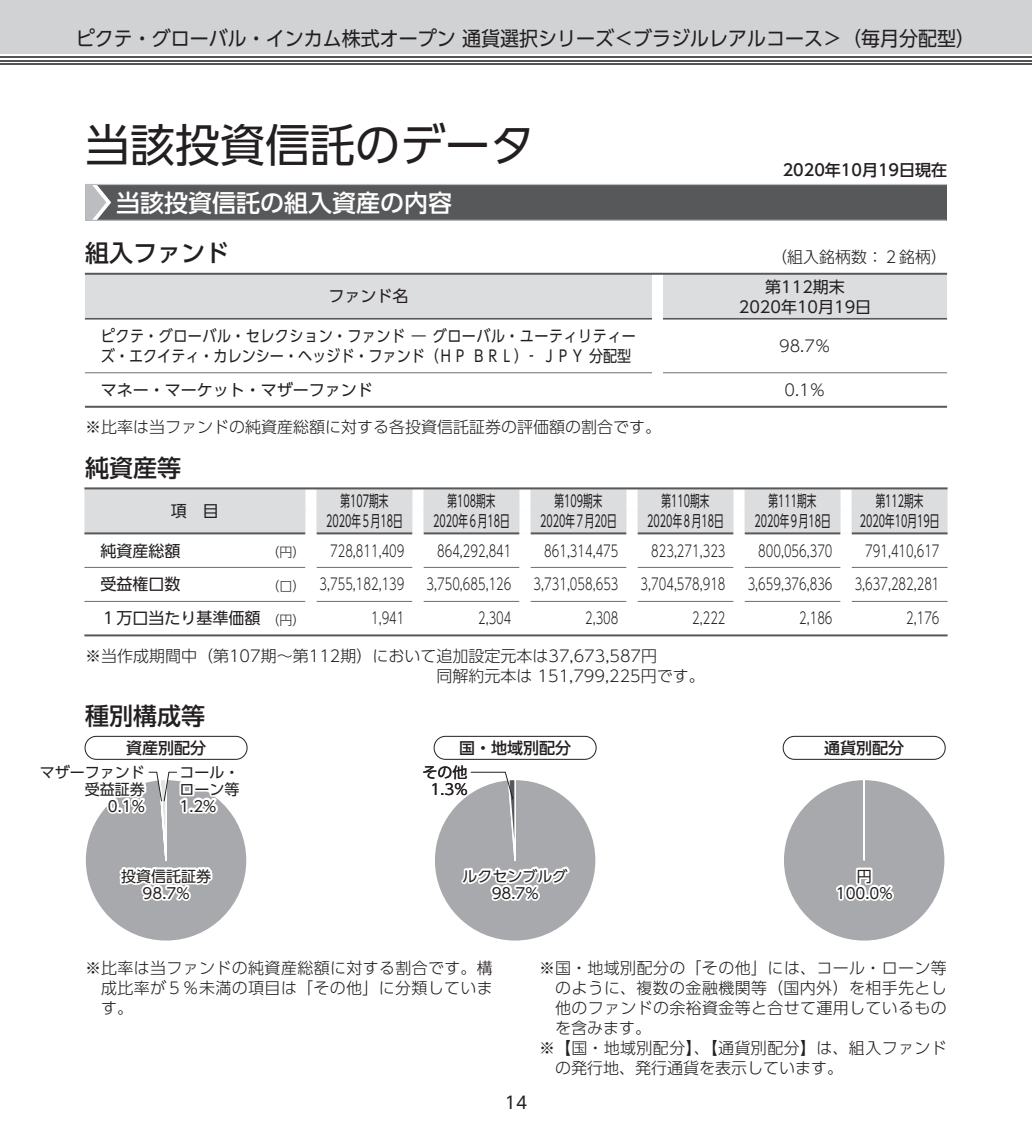
<style>
.page{position:relative;width:1032px;height:1134px;background:#fff}
.page>*{position:absolute;margin:0;border:0;box-sizing:border-box;transform-origin:0 0}
.t1{font:45px "UD Shin Go Pro Regular 90 msp RKSJ H";color:#231f20}
.t2{font:24px "UD Shin Go Pro Medium 90 msp RKSJ H";color:#231f20}
.t3{font:24px "UD Shin Go Pro Medium 90 msp RKSJ H";color:#fff}
.t4{font:20px "UD Shin Go Pro Regular 90 msp RKSJ H";color:#231f20;scale:.95 1}
.t5{font:17px "UD Shin Go Pro Regular 90 msp RKSJ H";color:#231f20}
.t6{font:16px/20px "UD Shin Go Pro Light 90 msp RKSJ H";color:#231f20}
.t7{font:16px "UD Shin Go Pro Light 90 msp RKSJ H";color:#231f20;scale:.72 1}
.t8{font:16px "UD Shin Go Pro Regular 90 msp RKSJ H";color:#231f20;scale:.6 1}
.t9{font:16px "UD Shin Go Pro Light 90 msp RKSJ H";letter-spacing:.025em;color:#231f20}
.t10{font:16px/20px "UD Shin Go Pro Regular 90 msp RKSJ H";letter-spacing:.035em;color:#231f20;scale:.88 1}
.t11{font:16px/20px "UD Shin Go Pro Regular 90 msp RKSJ H";color:#231f20;text-align:center}
.t12{font:16px "UD Shin Go Pro Medium 90 msp RKSJ H";color:#231f20}
.t13{font:16px "UD Shin Go Pro Light 90 msp RKSJ H";letter-spacing:.02em;color:#231f20}
.t14{font:15px/17px "UD Shin Go Pro Regular 90 msp RKSJ H";color:#231f20;text-align:center}
.t15{font:13px "UD Shin Go Pro Light 90 msp RKSJ H";color:#231f20}
.s1{font-size:13px}
.s2{font-family:"UD Shin Go Pro Light 90 msp RKSJ H";font-size:13px}
</style>
<div class="page">
<div style="left:0;top:0;width:1032px;height:54px;background:#d1d2d4"></div>
<hr style="left:0;top:63px;width:1032px;height:2px;background:#535355">
<hr style="left:0;top:60px;width:1032px;height:1px;background:#535355">
<hr style="left:0;top:56px;width:1032px;height:2px;background:#535355">
<div style="left:85px;top:184px;width:862px;height:36px;background:#57585a"></div>
<hr style="left:85px;top:220px;width:861px;height:1px;background:#bcbdc0">
<hr style="left:85px;top:184px;width:862px;height:1px;background:#bcbdc0">
<svg style="left:85px;top:185px;width:26px;height:35px"></svg>
<div style="left:85px;top:275px;width:862px;height:43px;background:#dcdddf"></div>
<hr style="left:85px;top:273px;width:862px;height:2px;background:#57585a">
<hr style="left:85px;top:406px;width:862px;height:2px;background:#57585a">
<hr style="left:85px;top:318px;width:567px;height:2px;background:#57585a">
<hr style="left:663px;top:318px;width:284px;height:2px;background:#57585a">
<hr style="left:85px;top:372px;width:567px;height:1px;background:#6c6d70">
<hr style="left:663px;top:372px;width:284px;height:1px;background:#6c6d70">
<div style="left:84px;top:489px;width:863px;height:43px;background:#dcdddf"></div>
<hr style="left:84px;top:532px;width:221px;height:2px;background:#57585a">
<hr style="left:316px;top:532px;width:96px;height:2px;background:#57585a">
<hr style="left:423px;top:532px;width:96px;height:2px;background:#57585a">
<hr style="left:530px;top:532px;width:96px;height:2px;background:#57585a">
<hr style="left:637px;top:532px;width:96px;height:2px;background:#57585a">
<hr style="left:744px;top:532px;width:96px;height:2px;background:#57585a">
<hr style="left:851px;top:532px;width:96px;height:2px;background:#57585a">
<hr style="left:84px;top:567px;width:221px;height:1px;background:#6c6d70">
<hr style="left:316px;top:567px;width:96px;height:1px;background:#6c6d70">
<hr style="left:423px;top:567px;width:96px;height:1px;background:#6c6d70">
<hr style="left:530px;top:567px;width:96px;height:1px;background:#6c6d70">
<hr style="left:637px;top:567px;width:96px;height:1px;background:#6c6d70">
<hr style="left:744px;top:567px;width:96px;height:1px;background:#6c6d70">
<hr style="left:851px;top:567px;width:96px;height:1px;background:#6c6d70">
<hr style="left:84px;top:601px;width:221px;height:1px;background:#6c6d70">
<hr style="left:316px;top:601px;width:96px;height:1px;background:#6c6d70">
<hr style="left:423px;top:601px;width:96px;height:1px;background:#6c6d70">
<hr style="left:530px;top:601px;width:96px;height:1px;background:#6c6d70">
<hr style="left:637px;top:601px;width:96px;height:1px;background:#6c6d70">
<hr style="left:744px;top:601px;width:96px;height:1px;background:#6c6d70">
<hr style="left:851px;top:601px;width:96px;height:1px;background:#6c6d70">
<div style="left:305px;top:489px;width:11px;height:22px;background:#fff"></div>
<div style="left:305px;top:511px;width:11px;height:22px;background:#fff"></div>
<div style="left:412px;top:489px;width:11px;height:22px;background:#fff"></div>
<div style="left:412px;top:511px;width:11px;height:22px;background:#fff"></div>
<div style="left:519px;top:489px;width:11px;height:22px;background:#fff"></div>
<div style="left:519px;top:511px;width:11px;height:22px;background:#fff"></div>
<div style="left:626px;top:489px;width:11px;height:22px;background:#fff"></div>
<div style="left:626px;top:511px;width:11px;height:22px;background:#fff"></div>
<div style="left:733px;top:489px;width:11px;height:22px;background:#fff"></div>
<div style="left:733px;top:511px;width:11px;height:22px;background:#fff"></div>
<div style="left:840px;top:489px;width:11px;height:22px;background:#fff"></div>
<div style="left:840px;top:511px;width:11px;height:22px;background:#fff"></div>
<hr style="left:84px;top:487px;width:863px;height:2px;background:#57585a">
<hr style="left:84px;top:634px;width:863px;height:2px;background:#57585a">
<svg style="left:84px;top:736px;width:160px;height:205px"></svg>
<div style="left:85px;top:736px;width:162px;height:24px;border:1px solid #231f20;border-radius:11px"></div>
<div style="left:434px;top:779px;width:162px;height:162px;background:#a8a9ad;border-radius:80px"></div>
<svg style="left:458px;top:771px;width:115px;height:130px"></svg>
<div style="left:434px;top:736px;width:162px;height:24px;border:1px solid #231f20;border-radius:11px"></div>
<div style="left:783px;top:779px;width:162px;height:162px;background:#a8a9ad;border-radius:50%"></div>
<svg style="left:836px;top:885px;width:10px;height:16px"></svg>
<div style="left:844px;top:885px;width:13px;height:16px;border:4px solid #fff;border-radius:50%"></div>
<div style="left:846px;top:886px;width:9px;height:14px;border:4px solid #fff;border-radius:50%"></div>
<svg style="left:854px;top:867px;width:40px;height:34px"></svg>
<div style="left:783px;top:736px;width:162px;height:24px;border:1px solid #231f20;border-radius:11px"></div>
<p class="t4" style="left:76px;top:31px;width:948px">ピクテ・グローバル・インカム株式オープン 通貨選択シリーズ＜ブラジルレアルコース＞（毎月分配型）</p>
<h1 class="t1" style="left:85px;top:128px;width:452px">当該投資信託のデータ</h1>
<p class="t12" style="left:783px;top:164px;width:166px">2020年10月19日現在</p>
<h2 class="t3" style="left:116px;top:193px;width:338px">当該投資信託の組入資産の内容</h2>
<h2 class="t2" style="left:85px;top:244px;width:146px">組入ファンド</h2>
<p class="t6" style="left:771px;top:249px;width:177px">（組入銘柄数：２銘柄）</p>
<p class="t11" style="left:328px;top:289px;width:81px">ファンド名</p>
<p class="t11" style="left:739px;top:279px;width:134px">第112期末<br>2020年10月19日</p>
<p class="t10" style="left:101px;top:328px;width:609px">ピクテ・グローバル・セレクション・ファンド ― グローバル・ユーティリティーズ・エクイティ・カレンシー・ヘッジド・ファンド（ＨＰ ＢＲＬ）‐ ＪＰＹ 分配型</p>
<p class="t6" style="left:779px;top:338px;width:53px">98.7％</p>
<p class="t11" style="left:101px;top:382px;width:273px">マネー・マーケット・マザーファンド</p>
<p class="t6" style="left:784px;top:382px;width:43px">0.1％</p>
<p class="t6" style="left:85px;top:419px;width:577px">※比率は当ファンドの純資産総額に対する各投資信託証券の評価額の割合です。</p>
<h2 class="t2" style="left:85px;top:458px;width:98px">純資産等</h2>
<p class="t11" style="left:171px;top:503px;width:49px">項　目</p>
<p class="t8" style="left:341px;top:495px;width:81px">第107期末</p>
<p class="t8" style="left:448px;top:495px;width:81px">第108期末</p>
<p class="t8" style="left:555px;top:495px;width:81px">第109期末</p>
<p class="t8" style="left:662px;top:495px;width:81px">第110期末</p>
<p class="t8" style="left:769px;top:495px;width:81px">第111期末</p>
<p class="t8" style="left:876px;top:495px;width:81px">第112期末</p>
<p class="t8" style="left:326px;top:515px;width:129px">2020年５月18日</p>
<p class="t8" style="left:433px;top:515px;width:129px">2020年６月18日</p>
<p class="t8" style="left:540px;top:515px;width:129px">2020年７月20日</p>
<p class="t8" style="left:647px;top:515px;width:129px">2020年８月18日</p>
<p class="t8" style="left:754px;top:515px;width:129px">2020年９月18日</p>
<p class="t8" style="left:860px;top:515px;width:134px">2020年10月19日</p>
<p class="t11" style="left:100px;top:543px;width:81px">純資産総額</p>
<p class="t15" style="left:266px;top:547px;width:40px">（円）</p>
<p class="t7" style="left:330px;top:545px;width:105px">728,811,409</p>
<p class="t7" style="left:437px;top:545px;width:105px">864,292,841</p>
<p class="t7" style="left:544px;top:545px;width:105px">861,314,475</p>
<p class="t7" style="left:651px;top:545px;width:105px">823,271,323</p>
<p class="t7" style="left:758px;top:545px;width:105px">800,056,370</p>
<p class="t7" style="left:865px;top:545px;width:105px">791,410,617</p>
<p class="t11" style="left:100px;top:577px;width:81px">受益権口数</p>
<p class="t7" style="left:266px;top:578px;width:193px"><span class="s1">（口）</span> 3,755,182,139</p>
<p class="t7" style="left:427px;top:578px;width:119px">3,750,685,126</p>
<p class="t7" style="left:534px;top:578px;width:119px">3,731,058,653</p>
<p class="t7" style="left:641px;top:578px;width:119px">3,704,578,918</p>
<p class="t7" style="left:748px;top:578px;width:119px">3,659,376,836</p>
<p class="t7" style="left:855px;top:578px;width:119px">3,637,282,281</p>
<p class="t11" style="left:100px;top:610px;width:206px">１万口当たり基準価額<span class="s2">（円）</span></p>
<p class="t7" style="left:371px;top:612px;width:48px">1,941</p>
<p class="t7" style="left:478px;top:612px;width:48px">2,304</p>
<p class="t7" style="left:585px;top:612px;width:48px">2,308</p>
<p class="t7" style="left:692px;top:612px;width:48px">2,222</p>
<p class="t7" style="left:799px;top:612px;width:48px">2,186</p>
<p class="t7" style="left:906px;top:612px;width:48px">2,176</p>
<p class="t6" style="left:436px;top:648px;width:270px;text-indent:-351px">※当作成期間中（第107期～第112期）において 追加設定元本は37,673,587円<br>同解約元本は 151,799,225円です。</p>
<h2 class="t2" style="left:85px;top:707px;width:122px">種別構成等</h2>
<p class="t12" style="left:126px;top:742px;width:81px">資産別配分</p>
<p class="t12" style="left:459px;top:742px;width:113px">国・地域別配分</p>
<p class="t12" style="left:824px;top:742px;width:81px">通貨別配分</p>
<p class="t14" style="left:40px;top:765px;width:107px;text-align:right">マザーファンド受益証券<br>0.1%</p>
<p class="t14" style="left:179px;top:765px;width:61px;text-align:justify">コール・ローン等1.2%</p>
<p class="t14" style="left:422px;top:765px;width:46px">その他<br>1.3%</p>
<p class="t14" style="left:121px;top:869px;width:92px">投資信託証券<br>98.7%</p>
<p class="t14" style="left:463px;top:869px;width:106px">ルクセンブルグ<br>98.7%</p>
<p class="t14" style="left:836px;top:869px;width:58px">円<br>100.0%</p>
<p class="t6" style="left:101px;top:960px;width:393px;text-align:justify;text-indent:-16px">※ 比率は当ファンドの純資産総額に対する割合です。構成比率が５％未満の項目は「その他」に分類しています。</p>
<p class="t9" style="left:539px;top:962px;width:409px">※ 国・地域別配分の「その他」には、コール・ローン等</p>
<p class="t9" style="left:555px;top:982px;width:393px">のように、複数の金融機関等（国内外）を相手先とし</p>
<p class="t13" style="left:555px;top:1002px;width:393px">他のファンドの余裕資金等と合せて運用しているもの</p>
<p class="t6" style="left:555px;top:1020px;width:97px">を含みます。</p>
<p class="t9" style="left:539px;top:1042px;width:409px">※ 【国・地域別配分】、【通貨別配分】は、組入ファンド</p>
<p class="t6" style="left:555px;top:1060px;width:289px">の発行地、発行通貨を表示しています。</p>
<p class="t5" style="left:505px;top:1096px;width:24px">14</p>
</div>
